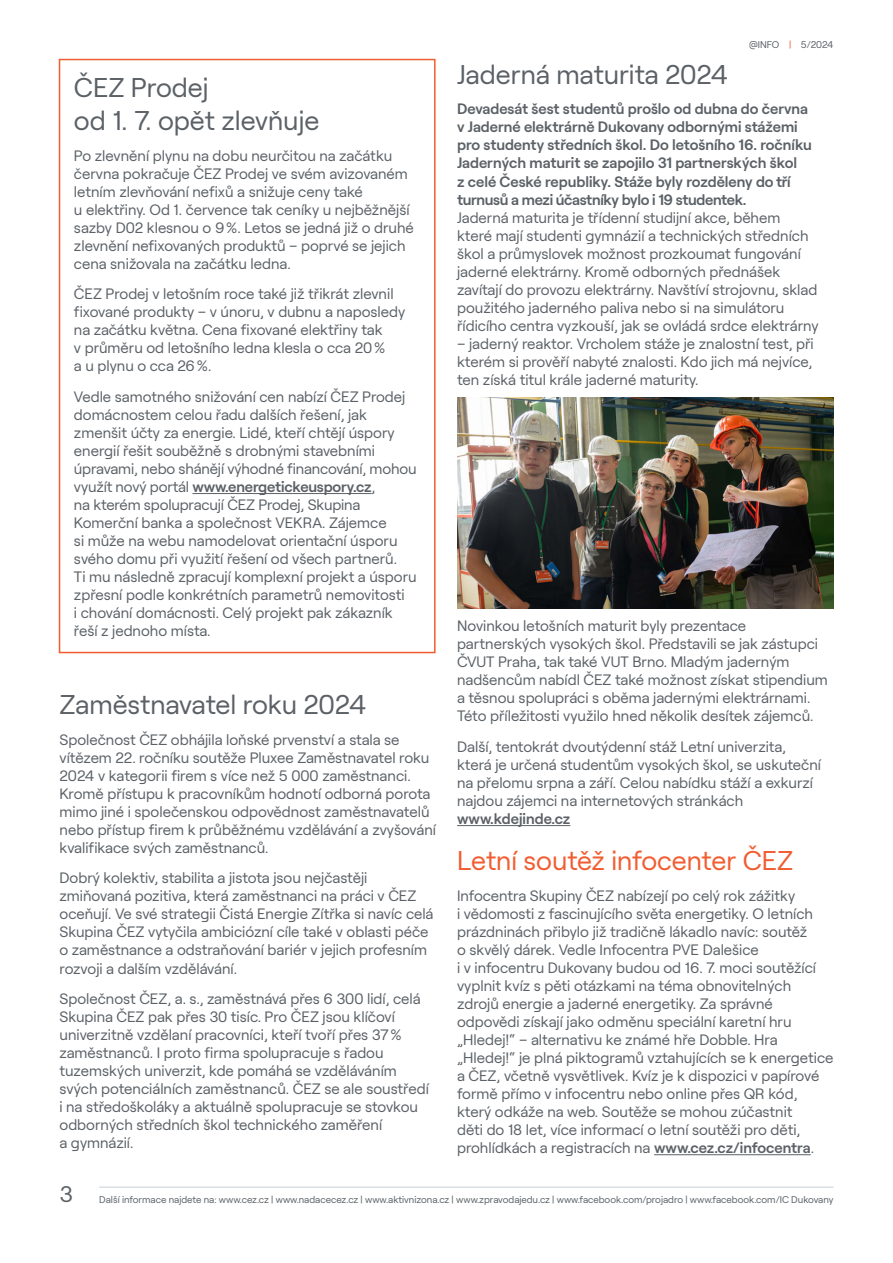
<style>
.page{position:relative;width:893px;height:1263px;background:#fff}
.page>*{position:absolute;margin:0;border:0;box-sizing:border-box;transform-origin:0 0}
.nadpis_clanku{font:27px/32.4px "Roobert CEZ";color:#5b6166}
.nadpis_clanku-2{font:27px "Roobert CEZ";color:#f15d31}
.t1{font:22.5px "Roobert CEZ";color:#5b6166}
.nadpis_clanku-3{font:15px/18px "Roobert CEZ";color:#5b6166}
.t2{font:9.75px "Roobert CEZ";color:#5b6166}
.s1{font-weight:600}
.s2{color:#f15d31}
</style>
<div class="page">
<hr style="left:99px;top:1186px;width:734px;height:2px;background:#dadfe3">
<div style="left:59px;top:59px;width:377px;height:594px;border:2px solid #f15d31"></div>
<hr style="left:457px;top:825px;width:113px;height:1px;background:#5b6166">
<hr style="left:192px;top:493px;width:179px;height:1px;background:#5b6166">
<img style="left:457px;top:397px;width:376px;height:211px">
<hr style="left:654px;top:1154px;width:157px;height:1px;background:#5b6166">
<p class="nadpis_clanku" style="left:74px;top:70px;width:247px">ČEZ Prodej<br>od 1. 7. opět zlevňuje</p>
<p class="nadpis_clanku-3" style="left:74px;top:145px;width:341px">Po zlevnění plynu na dobu neurčitou na začátku června pokračuje ČEZ Prodej ve svém avizovaném letním zlevňování nefixů a snižuje ceny také<br>u elektřiny. Od 1. července tak ceníky u nejběžnější sazby D02 klesnou o 9%. Letos se jedná již o druhé zlevnění nefixovaných produktů – poprvé se jejich cena snižovala na začátku ledna.</p>
<p class="nadpis_clanku-3" style="left:74px;top:284px;width:333px">ČEZ Prodej v letošním roce také již třikrát zlevnil fixované produkty – v únoru, v dubnu a naposledy na začátku května. Cena fixované elektřiny tak<br>v průměru od letošního ledna klesla o cca 20%<br>a u plynu o cca 26%.</p>
<p class="nadpis_clanku-3" style="left:74px;top:387px;width:344px">Vedle samotného snižování cen nabízí ČEZ Prodej domácnostem celou řadu dalších řešení, jak zmenšit účty za energie. Lidé, kteří chtějí úspory energií řešit souběžně s drobnými stavebními úpravami, nebo shánějí výhodné financování, mohou využít nový portál <span class="s1">www.energetickeuspory.cz</span>,<br>na kterém spolupracují ČEZ Prodej, Skupina Komerční banka a společnost VEKRA. Zájemce<br>si může na webu namodelovat orientační úsporu svého domu při využití řešení od všech partnerů.<br>Ti mu následně zpracují komplexní projekt a úsporu zpřesní podle konkrétních parametrů nemovitosti<br>i chování domácnosti. Celý projekt pak zákazník řeší z jednoho místa.</p>
<p class="nadpis_clanku" style="left:60px;top:686px;width:308px">Zaměstnavatel roku 2024</p>
<p class="nadpis_clanku-3" style="left:60px;top:729px;width:378px">Společnost ČEZ obhájila loňské prvenství a stala se vítězem 22. ročníku soutěže Pluxee Zaměstnavatel roku 2024 v kategorii firem s více než 5 000 zaměstnanci.<br>Kromě přístupu k pracovníkům hodnotí odborná porota mimo jiné i společenskou odpovědnost zaměstnavatelů nebo přístup firem k průběžnému vzdělávání a zvyšování kvalifikace svých zaměstnanců.</p>
<p class="nadpis_clanku-3" style="left:60px;top:868px;width:375px">Dobrý kolektiv, stabilita a jistota jsou nejčastěji zmiňovaná pozitiva, která zaměstnanci na práci v ČEZ oceňují. Ve své strategii Čistá Energie Zítřka si navíc celá Skupina ČEZ vytyčila ambiciózní cíle také v oblasti péče o zaměstnance a odstraňování bariér v jejich profesním rozvoji a dalším vzdělávání.</p>
<p class="nadpis_clanku-3" style="left:60px;top:989px;width:371px">Společnost ČEZ, a. s., zaměstnává přes 6 300 lidí, celá Skupina ČEZ pak přes 30 tisíc. Pro ČEZ jsou klíčoví univerzitně vzdělaní pracovníci, kteří tvoří přes 37% zaměstnanců. I proto firma spolupracuje s řadou tuzemských univerzit, kde pomáhá se vzděláváním svých potenciálních zaměstnanců. ČEZ se ale soustředí i na středoškoláky a aktuálně spolupracuje se stovkou odborných středních škol technického zaměření<br>a gymnázií.</p>
<p class="t2" style="left:749px;top:38px;width:86px">@INFO <span class="s2">|</span> 5/2024</p>
<p class="nadpis_clanku" style="left:457px;top:56px;width:272px">Jaderná maturita 2024</p>
<p class="nadpis_clanku-3" style="left:457px;top:99px;width:363px"><span class="s1">Devadesát šest studentů prošlo od dubna do června v Jaderné elektrárně Dukovany odbornými stážemi pro studenty středních škol. Do letošního 16. ročníku Jaderných maturit se zapojilo 31 partnerských škol<br>z celé České republiky. Stáže byly rozděleny do tří turnusů a mezi účastníky bylo i 19 studentek.<br></span>Jaderná maturita je třídenní studijní akce, během které mají studenti gymnázií a technických středních škol a průmyslovek možnost prozkoumat fungování jaderné elektrárny. Kromě odborných přednášek zavítají do provozu elektrárny. Navštíví strojovnu, sklad použitého jaderného paliva nebo si na simulátoru řídicího centra vyzkouší, jak se ovládá srdce elektrárny</p>
<p class="nadpis_clanku-3" style="left:457px;top:333px;width:358px;text-align:justify">– jaderný reaktor. Vrcholem stáže je znalostní test, při kterém si prověří nabyté znalosti. Kdo jich má nejvíce, ten získá titul krále jaderné maturity.</p>
<p class="nadpis_clanku-3" style="left:457px;top:616px;width:372px">Novinkou letošních maturit byly prezentace partnerských vysokých škol. Představili se jak zástupci ČVUT Praha, tak také VUT Brno. Mladým jaderným nadšencům nabídl ČEZ také možnost získat stipendium a těsnou spolupráci s oběma jadernými elektrárnami.<br>Této příležitosti využilo hned několik desítek zájemců.</p>
<p class="nadpis_clanku-3" style="left:457px;top:737px;width:365px">Další, tentokrát dvoutýdenní stáž Letní univerzita, která je určená studentům vysokých škol, se uskuteční na přelomu srpna a září. Celou nabídku stáží a exkurzí najdou zájemci na internetových stránkách <span class="s1">www.kdejinde.cz</span></p>
<p class="nadpis_clanku-2" style="left:457px;top:841px;width:338px">Letní soutěž infocenter ČEZ</p>
<p class="nadpis_clanku-3" style="left:457px;top:886px;width:378px">Infocentra Skupiny ČEZ nabízejí po celý rok zážitky<br>i vědomosti z fascinujícího světa energetiky. O letních prázdninách přibylo již tradičně lákadlo navíc: soutěž<br>o skvělý dárek. Vedle Infocentra PVE Dalešice<br>i v infocentru Dukovany budou od 16. 7. moci soutěžící vyplnit kvíz s pěti otázkami na téma obnovitelných zdrojů energie a jaderné energetiky. Za správné odpovědi získají jako odměnu speciální karetní hru „Hledej!“ – alternativu ke známé hře Dobble. Hra „Hledej!“ je plná piktogramů vztahujících se k energetice a ČEZ, včetně vysvětlivek. Kvíz je k dispozici v papírové formě přímo v infocentru nebo online přes QR kód, který odkáže na web. Soutěže se mohou zúčastnit<br>děti do 18 let, více informací o letní soutěži pro děti, prohlídkách a registracích na <span class="s1">www.cez.cz/infocentra</span>.</p>
<h2 class="t1" style="left:60px;top:1177px;width:15px">3</h2>
<p class="t2" style="left:99px;top:1192px;width:736px">Další informace najdete na: www.cez.cz | www.nadacecez.cz | www.aktivnizona.cz | www.zpravodajedu.cz | www.facebook.com/projadro | www.facebook.com/IC Dukovany</p>
</div>
